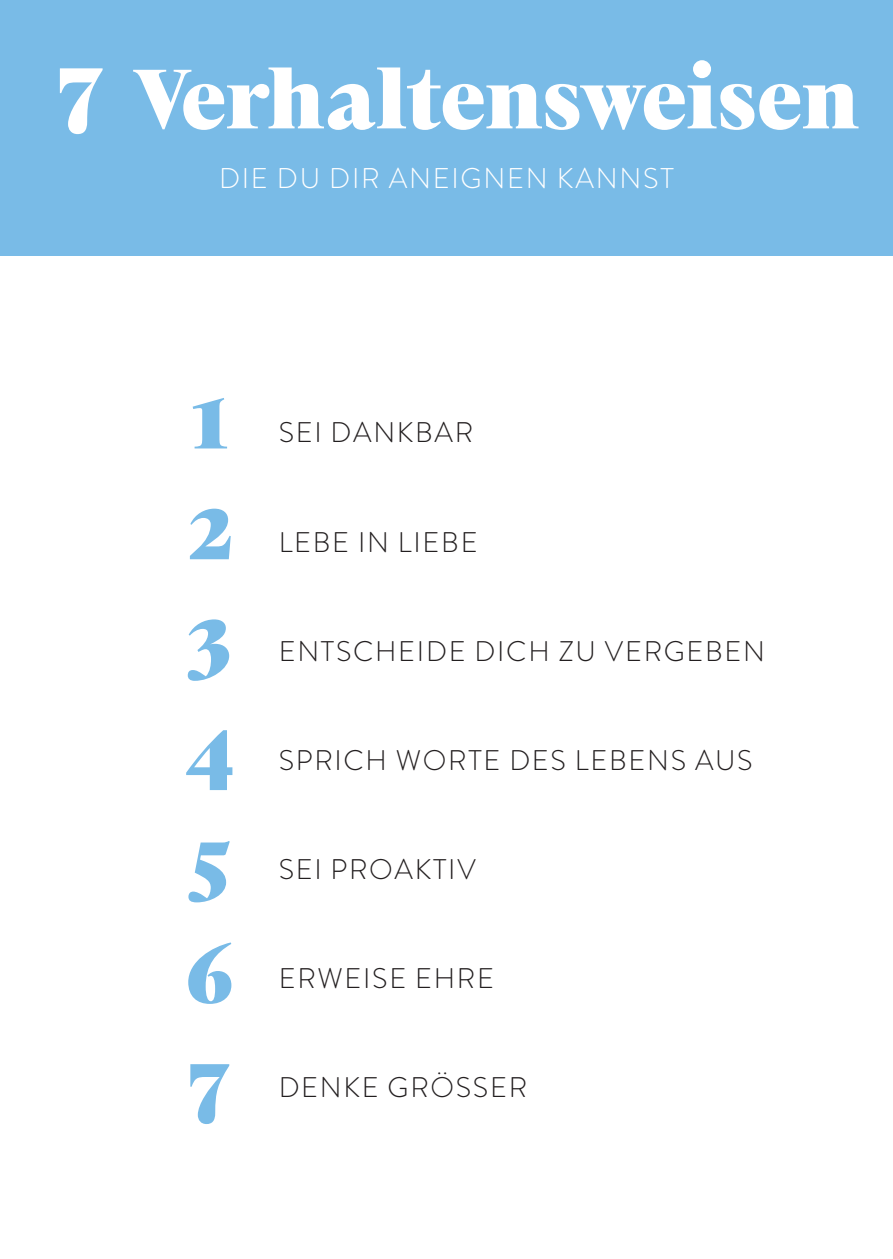
<style>
.page{position:relative;width:893px;height:1259px;background:#fff}
.page>*{position:absolute;margin:0;border:0;box-sizing:border-box;transform-origin:0 0}
.t1{font:900 105px "FS Neruda Trial";color:#fff}
.t2{font:900 96px "FS Neruda Trial";letter-spacing:-.005em;color:#fff}
.t3{font:900 95.7px/110.7px "FS Neruda Trial";color:#79bbe7;text-align:justify}
.t4{font:300 28.5px "Brandon Grotesque";letter-spacing:.06em;color:#231f20}
.t5{font:300 28.5px "Brandon Grotesque";letter-spacing:.06em;color:#fff}
</style>
<div class="page">
<div style="left:0;top:0;width:893px;height:255px;background:#79bbe7"></div>
<h1 class="t1" style="left:58px;top:48px;width:48px">7</h1>
<h2 class="t2" style="left:132px;top:60px;width:729px">Verhaltensweisen</h2>
<p class="t5" style="left:219px;top:159px;width:191px">DIE DU DIR ANE</p>
<p class="t5" style="left:451px;top:159px;width:53px">IGNEN</p>
<p class="t5" style="left:557px;top:159px;width:20px">KANNST</p>
<h3 class="t3" style="left:184px;top:368px;width:53px">1<br>2<br>3<br>4<br>5<br>6</h3>
<h3 class="t3" style="left:188px;top:1033px;width:44px">7</h3>
<p class="t4" style="left:279px;top:413px;width:73px">SE I DANK</p>
<p class="t4" style="left:415px;top:413px;width:39px">BAR</p>
<p class="t4" style="left:279px;top:522px;width:196px">LEBE IN LIEBE</p>
<p class="t4" style="left:279px;top:631px;width:19px">ENTS</p>
<p class="t4" style="left:353px;top:631px;width:390px">CHEIDE DICH ZU VERGEBEN</p>
<p class="t4" style="left:279px;top:740px;width:18px">SPR</p>
<p class="t4" style="left:334px;top:740px;width:131px">ICH WORTE</p>
<p class="t4" style="left:509px;top:740px;width:19px">DES</p>
<p class="t4" style="left:575px;top:740px;width:73px">LEBENS</p>
<p class="t4" style="left:695px;top:740px;width:20px">AUS</p>
<p class="t4" style="left:279px;top:849px;width:135px">SEI PROAKT</p>
<p class="t4" style="left:448px;top:849px;width:29px">IV</p>
<p class="t4" style="left:279px;top:958px;width:196px">ERWEISE EHRE</p>
<p class="t4" style="left:279px;top:1068px;width:21px">DENKE</p>
<p class="t4" style="left:388px;top:1068px;width:87px">GRÖSSER</p>
</div>
